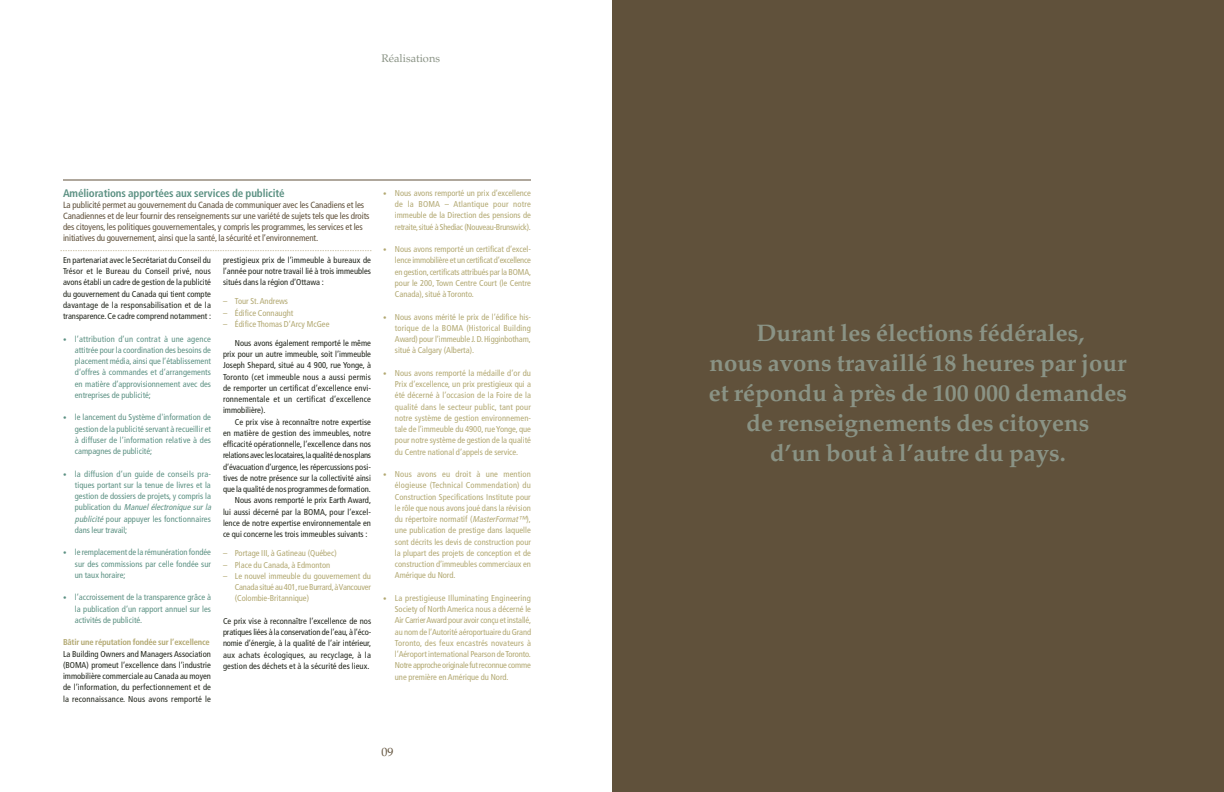
<style>
.page{position:relative;width:1224px;height:792px;background:#fff}
.page>*{position:absolute;margin:0;border:0;box-sizing:border-box;transform-origin:0 0}
.t1{font:700 24px/30px "Palatino";color:#8a9385;text-align:center}
.t2{font:12px "Palatino";color:#60513b}
.t3{font:700 condensed 11px "Frutiger";letter-spacing:-.01em;color:#5c9183}
.t4{font:11px "Palatino";color:#8a9385}
.t5{font:condensed 9px/11px "Frutiger";letter-spacing:-.01em;color:#60513b}
.t6{font:condensed 8.5px/11.3px "Frutiger";color:#b2a871;text-align:justify}
.t7{font:condensed 8.5px/11.3px "Frutiger";color:#20241a;text-align:justify}
.t8{font:condensed 8.5px/11.2px "Frutiger";color:#5c9183;text-align:justify}
.t9{font:condensed 8.5px "Frutiger";letter-spacing:-.025em;color:#20241a}
.t10{font:700 condensed 8.5px "Frutiger";letter-spacing:-.02em;color:#b2a871}
.s1{font-size:7px}
.s2{font-style:italic}
</style>
<div class="page">
<div style="left:612px;top:0;width:612px;height:792px;background:#60513b"></div>
<hr style="left:63px;top:180px;width:468px;height:1px;background:#60513b">
<svg style="left:60px;top:250px;width:311px;height:1px"></svg>
<p class="t4" style="left:382px;top:54px;width:60px">Réalisations</p>
<p class="t3" style="left:63px;top:189px;width:223px">Améliorations apportées aux services de publicité</p>
<p class="t5" style="left:63px;top:200px;width:308px">La publicité permet au gouvernement du Canada de communiquer avec les Canadiens et les Canadiennes et de leur fournir des renseignements sur une variété de sujets tels que les droits des citoyens, les politiques gouvernementales, y compris les programmes, les services et les initiatives du gouvernement, ainsi que la santé, la sécurité et l’environnement.</p>
<p class="t7" style="left:63px;top:255px;width:150px">En partenariat avec le Secrétariat du Conseil du Trésor et le Bureau du Conseil privé, nous avons établi un cadre de gestion de la publicité du gouvernement du Canada qui tient compte davantage de la responsabilisation et de la transparence. Ce cadre comprend notamment :</p>
<p class="t8" style="left:75px;top:334px;width:138px;text-indent:-12px"><span class="s1">•</span> l’attribution d’un contrat à une agence attitrée pour la coordination des besoins de placement média, ainsi que l’établissement d’offres à commandes et d’arrangements en matière d’approvisionnement avec des entreprises de publicité;</p>
<p class="t8" style="left:75px;top:413px;width:138px;text-indent:-12px"><span class="s1">•</span> le lancement du Système d'information de gestion de la publicité servant à recueillir et à diffuser de l’information relative à des campagnes de publicité;</p>
<p class="t8" style="left:75px;top:469px;width:139px;text-align:left;text-indent:-12px"><span class="s1">•</span> la diffusion d’un guide de conseils pra&shy;tiques portant sur la tenue de livres et la gestion de dossiers de projets, y compris la p u b l i c a t i o n d u <span class="s2">Manuel électronique sur la publicité</span>pour appuyer les fonctionnaires dans leur travail;</p>
<p class="t8" style="left:75px;top:547px;width:138px;text-indent:-12px"><span class="s1">•</span> le remplacement de la rémunération fondée sur des commissions par celle fondée sur un taux horaire;</p>
<p class="t8" style="left:75px;top:593px;width:138px;text-indent:-12px"><span class="s1">•</span> l’accroissement de la transparence grâce à la publication d’un rapport annuel sur les activités de publicité.</p>
<p class="t10" style="left:63px;top:639px;width:148px">Bâtir une réputation fondée sur l’excellence</p>
<p class="t7" style="left:63px;top:649px;width:150px">La Building Owners and Managers Association (BOMA) promeut l’excellence dans l’industrie immobilière commerciale au Canada au moyen de l’information, du perfectionnement et de la reconnaissance. Nous avons remporté le</p>
<p class="t7" style="left:223px;top:255px;width:150px">prestigieux prix de l’immeuble à bureaux de l’année pour notre travail lié à trois immeubles situés dans la région d’Ottawa :</p>
<p class="t6" style="left:223px;top:296px;width:67px">– Tour St.Andrews</p>
<p class="t6" style="left:223px;top:308px;width:72px">– Édifice Connaught</p>
<p class="t6" style="left:223px;top:319px;width:108px">– Édifice Thomas D’Arcy McGee</p>
<p class="t7" style="left:223px;top:338px;width:150px;text-indent:12px">Nous avons également remporté le même prix pour un autre immeuble, soit l’immeuble Joseph Shepard, situé au 4 900, rue Yonge, à Toronto (cet immeuble nous a aussi permis de remporter un certificat d’excellence envi&shy;ronnementale et un certificat d’excellence immobilière).</p>
<p class="t7" style="left:235px;top:417px;width:138px">Ce prix vise à reconnaître notre expertise</p>
<p class="t7" style="left:223px;top:428px;width:149px">en matière de gestion des immeubles, notre</p>
<p class="t7" style="left:223px;top:439px;width:150px">efficacité opérationnelle, l’excellence dans nos</p>
<p class="t9" style="left:223px;top:452px;width:150px">relations avec les locataires,la qualité de nos plans</p>
<p class="t7" style="left:223px;top:462px;width:149px">d’évacuation d’urgence, les répercussions posi-</p>
<p class="t7" style="left:223px;top:473px;width:150px">tives de notre présence sur la collectivité ainsi</p>
<p class="t7" style="left:223px;top:484px;width:149px">que la qualité de nos programmes de formation.</p>
<p class="t7" style="left:235px;top:495px;width:138px">Nous avons remporté le prix Earth Award,</p>
<p class="t7" style="left:223px;top:507px;width:150px">lui aussi décerné par la BOMA, pour l’excel-</p>
<p class="t7" style="left:223px;top:518px;width:150px">lence de notre expertise environnementale en</p>
<p class="t7" style="left:223px;top:529px;width:146px">ce qui concerne les trois immeubles suivants :</p>
<p class="t6" style="left:223px;top:548px;width:115px">– Portage III, à Gatineau (Québec)</p>
<p class="t6" style="left:223px;top:560px;width:109px">– Place du Canada, à Edmonton</p>
<p class="t6" style="left:235px;top:571px;width:138px;text-indent:-12px">– Le nouvel immeuble du gouvernement du Canada situé au 401,rue Burrard,à Vancouver (Colombie-Britannique)</p>
<p class="t7" style="left:223px;top:616px;width:150px">Ce prix vise à reconnaître l’excellence de nos pratiques liées à la conservation de l’eau,à l’éco&shy;nomie d’énergie, à la qualité de l’air intérieur, aux achats écologiques, au recyclage, à la gestion des déchets et à la sécurité des lieux.</p>
<p class="t6" style="left:395px;top:188px;width:138px;text-indent:-12px"><span class="s1">•</span> Nous avons remporté un prix d’excellence de la BOMA – Atlantique pour notre immeuble de la Direction des pensions de retraite,situé à Shediac (Nouveau-Brunswick).</p>
<p class="t6" style="left:395px;top:244px;width:138px;text-indent:-12px"><span class="s1">•</span> Nous avons remporté un certificat d’excel&shy;lence immobilière et un certificat d’excellence en gestion,certificats attribués par la BOMA, pour le 200, Town Centre Court (le Centre Canada), situé à Toronto.</p>
<p class="t6" style="left:395px;top:312px;width:138px;text-indent:-12px"><span class="s1">•</span> Nous avons mérité le prix de l’édifice his&shy;torique de la BOMA (Historical Building Award) pour l’immeuble J. D. Higginbotham, situé à Calgary (Alberta).</p>
<p class="t6" style="left:395px;top:368px;width:138px;text-indent:-12px"><span class="s1">•</span> Nous avons remporté la médaille d’or du Prix d’excellence, un prix prestigieux qui a été décerné à l’occasion de la Foire de la qualité dans le secteur public, tant pour notre système de gestion environnemen&shy;tale de l’immeuble du 4900, rue Yonge, que pour notre système de gestion de la qualité du Centre national d’appels de service.</p>
<p class="t6" style="left:395px;top:469px;width:138px;text-indent:-12px"><span class="s1">•</span> Nous avons eu droit à une mention élogieuse (Technical Commendation) du Construction Specifications Institute pour le rôle que nous avons joué dans la révision du répertoire normatif (<span class="s2">MasterFormat™</span>), une publication de prestige dans laquelle sont décrits les devis de construction pour la plupart des projets de conception et de construction d’immeubles commerciaux en Amérique du Nord.</p>
<p class="t6" style="left:395px;top:593px;width:138px;text-indent:-12px"><span class="s1">•</span> La prestigieuse Illuminating Engineering Society of North America nous a décerné le Air Carrier Award pour avoir conçu et installé, au nom de l’Autorité aéroportuaire du Grand Toronto, des feux encastrés novateurs à l’Aéroport international Pearson de Toronto.<br>Notre approche originale fut reconnue comme une première en Amérique du Nord.</p>
<h2 class="t2" style="left:382px;top:747px;width:13px">09</h2>
<h1 class="t1" style="left:709px;top:321px;width:420px">Durant les élections fédérales,<br>nous avons travaillé 18 heures par jour et répondu à près de 100 000 demandes de renseignements des citoyens<br>d’un bout à l’autre du pays.</h1>
</div>
